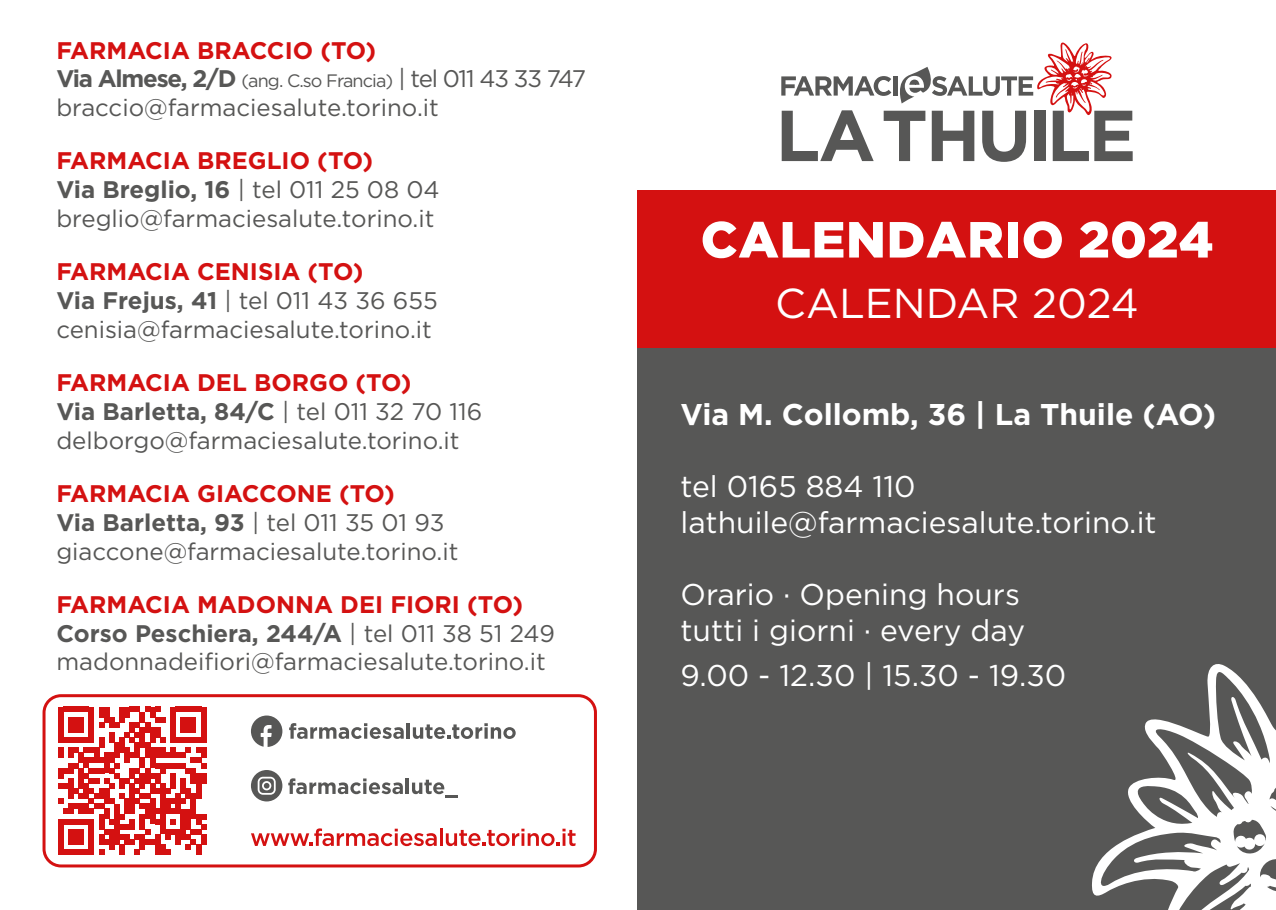
<style>
.page{position:relative;width:1276px;height:910px;background:#fff}
.page>*{position:absolute;margin:0;border:0;box-sizing:border-box;transform-origin:0 0}
.t1{font:900 50.7px "Gotham";letter-spacing:.015em;color:#fff}
.t2{font:41.7px "Gotham";color:#fff}
.t3{font:30px/36px "Gotham";color:#fff}
.t4{font:700 30px "Gotham";color:#fff}
.t5{font:24px/28.8px "Gotham";color:#575756}
.t6{font:700 24px "Gotham";color:#d41111}
.t7{font:18px "Gotham";letter-spacing:-.05em;color:#575756}
.s1{font-weight:700;font-size:24px}
.s2{font-size:24px}
.s3{font-weight:700;color:#d41111}
.s4{font-weight:700}
</style>
<div class="page">
<div style="left:638px;top:191px;width:638px;height:719px;background:#575756"></div>
<svg style="left:288px;top:778px;width:115px;height:16px"></svg>
<hr style="left:406px;top:778px;width:3px;height:16px;background:#575756">
<svg style="left:412px;top:780px;width:46px;height:17px"></svg>
<div style="left:251px;top:770px;width:31px;height:31px;background:#575756;border-radius:50%"></div>
<svg style="left:258px;top:777px;width:18px;height:18px"></svg>
<svg style="left:289px;top:723px;width:115px;height:16px"></svg>
<hr style="left:407px;top:723px;width:3px;height:16px;background:#575756">
<svg style="left:413px;top:723px;width:103px;height:16px"></svg>
<svg style="left:251px;top:715px;width:31px;height:32px"></svg>
<svg style="left:251px;top:828px;width:186px;height:18px"></svg>
<hr style="left:440px;top:828px;width:3px;height:18px;background:#d41111">
<svg style="left:446px;top:829px;width:129px;height:17px"></svg>
<div style="left:43px;top:694px;width:554px;height:173px;border:3px solid #d41111;border-radius:17px"></div>
<svg style="left:58px;top:707px;width:148px;height:148px"></svg>
<div style="left:201px;top:834px;width:5px;height:10px;background:#d41111"></div>
<div style="left:638px;top:191px;width:638px;height:157px;background:#d41111"></div>
<svg style="left:781px;top:42px;width:351px;height:120px"></svg>
<svg style="left:1092px;top:664px;width:184px;height:246px"></svg>
<p class="t6" style="left:56px;top:36px;width:321px">FARMACIA BRACCIO (TO)</p>
<p class="t7" style="left:56px;top:69px;width:531px"><span class="s1">Via Almese, 2/D</span> (ang. C.so Francia) <span class="s2">| tel 011 43 33 747</span></p>
<p class="t5" style="left:56px;top:93px;width:384px">braccio@farmaciesalute.torino.it</p>
<p class="t5" style="left:56px;top:146px;width:385px"><span class="s3">FARMACIA BREGLIO (TO)<br></span><span class="s4">Via Breglio, 16</span> | tel 011 25 08 04 breglio@farmaciesalute.torino.it</p>
<p class="t5" style="left:56px;top:257px;width:383px"><span class="s3">FARMACIA CENISIA (TO)<br></span><span class="s4">Via Frejus, 41</span> | tel 011 43 36 655 cenisia@farmaciesalute.torino.it</p>
<p class="t5" style="left:56px;top:368px;width:427px"><span class="s3">FARMACIA DEL BORGO (TO)<br></span><span class="s4">Via Barletta, 84/C</span> | tel 011 32 70 116 delborgo@farmaciesalute.torino.it</p>
<p class="t5" style="left:56px;top:478px;width:403px"><span class="s3">FARMACIA GIACCONE (TO)<br></span><span class="s4">Via Barletta, 93</span> | tel 011 35 01 93 giaccone@farmaciesalute.torino.it</p>
<p class="t5" style="left:56px;top:589px;width:500px"><span class="s3">FARMACIA MADONNA DEI FIORI (TO)<br></span><span class="s4">Corso Peschiera, 244/A</span> | tel 011 38 51 249 madonnadeifiori@farmaciesalute.torino.it</p>
<h1 class="t1" style="left:700px;top:210px;width:514px">CALENDARIO 2024</h1>
<h2 class="t2" style="left:775px;top:276px;width:365px">CALENDAR 2024</h2>
<p class="t4" style="left:680px;top:397px;width:537px">Via M. Collomb, 36 | La Thuile (AO)</p>
<p class="t3" style="left:680px;top:468px;width:478px">tel 0165 884 110 lathuile@farmaciesalute.torino.it</p>
<p class="t3" style="left:680px;top:576px;width:346px">Orario · Opening hours tutti i giorni · every day</p>
<p class="t3" style="left:680px;top:657px;width:387px">9.00 - 12.30 | 15.30 - 19.30</p>
</div>
